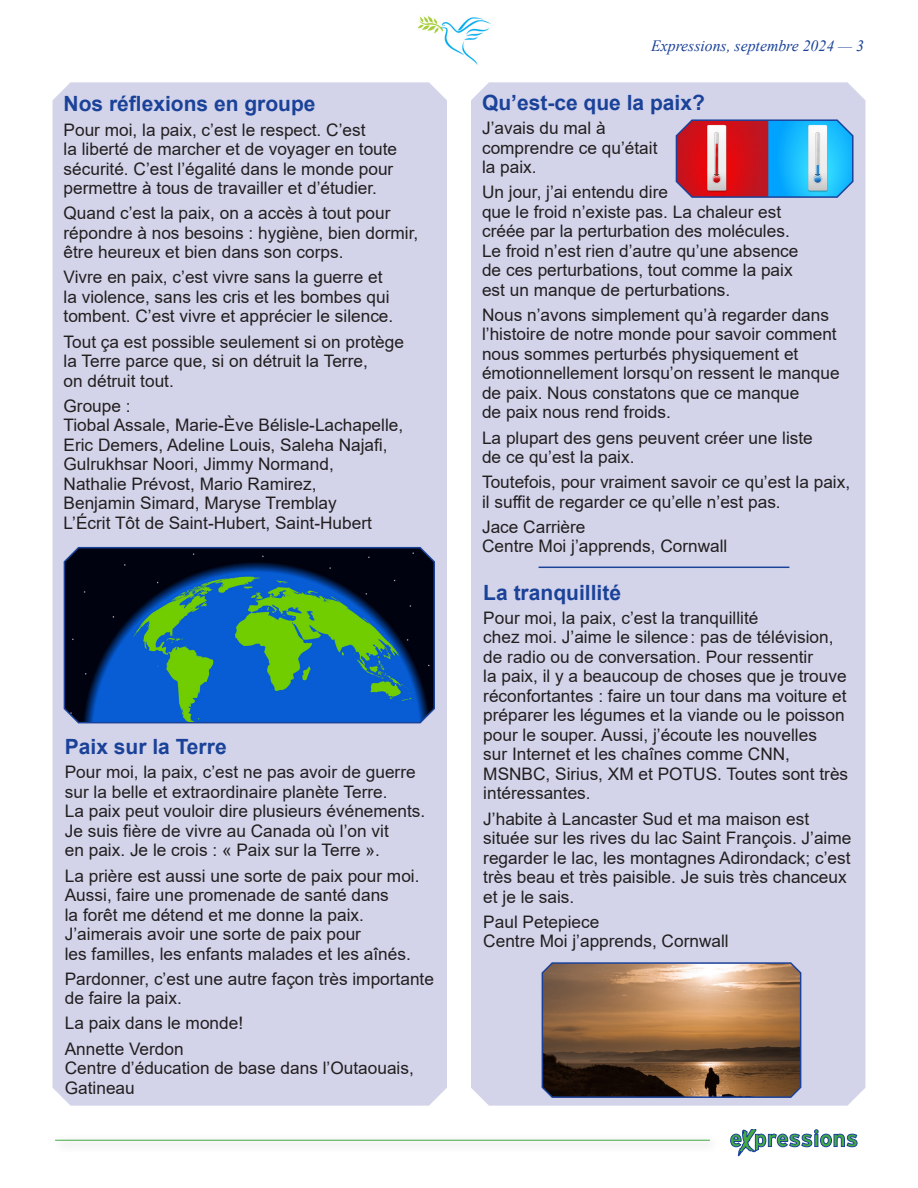
<style>
.page{position:relative;width:918px;height:1188px;background:#fff}
.page>*{position:absolute;margin:0;border:0;box-sizing:border-box;transform-origin:0 0}
.Titre_des_articles_orange{font:700 21px "Arial";color:#1b4299}
.Nom_du_centre_pas_ligne{font:17.25px/19.5px "Arial";color:#231f20}
.t1{font:italic 15.75px "Times New Roman";color:#1b4299}
</style>
<div class="page">
<div style="left:51px;top:1135px;width:670px;height:19px;background:#231f20;opacity:.6"></div>
<hr style="left:55px;top:1140px;width:655px;height:1px;background:#44aa42">
<img style="left:417px;top:15px;width:74px;height:50px">
<svg style="left:730px;top:1129px;width:127px;height:27px"></svg>
<div style="left:53px;top:82px;width:394px;height:1024px;background:#d3d4ea"></div>
<div style="left:471px;top:82px;width:394px;height:1024px;background:#d3d4ea"></div>
<svg style="left:63px;top:546px;width:373px;height:178px;background:#1b5169"></svg>
<svg style="left:541px;top:961px;width:261px;height:138px;background:#8e6c51"></svg>
<svg style="left:675px;top:118px;width:179px;height:81px;background:#8b7b9b"></svg>
<hr style="left:539px;top:567px;width:250px;height:1px;background:#1b4299">
<p class="Titre_des_articles_orange" style="left:64px;top:89px;width:254px">Nos réflexions en groupe</p>
<p class="Nom_du_centre_pas_ligne" style="left:64px;top:120px;width:335px">Pour moi, la paix, c’est le respect. C’est<br>la liberté de marcher et de voyager en toute sécurité. C’est l’égalité dans le monde pour permettre à tous de travailler et d’étudier.</p>
<p class="Nom_du_centre_pas_ligne" style="left:64px;top:203px;width:356px">Quand c’est la paix, on a accès à tout pour répondre à nos besoins : hygiène, bien dormir, être heureux et bien dans son corps.</p>
<p class="Nom_du_centre_pas_ligne" style="left:64px;top:267px;width:331px">Vivre en paix, c’est vivre sans la guerre et la violence, sans les cris et les bombes qui tombent. C’est vivre et apprécier le silence.</p>
<p class="Nom_du_centre_pas_ligne" style="left:64px;top:332px;width:342px">Tout ça est possible seulement si on protège la Terre parce que, si on détruit la Terre,<br>on détruit tout.</p>
<p class="Nom_du_centre_pas_ligne" style="left:64px;top:396px;width:69px">Groupe :</p>
<p class="Nom_du_centre_pas_ligne" style="left:64px;top:415px;width:341px">Tiobal Assale, Marie-Ève Bélisle-Lachapelle, Eric Demers, Adeline Louis, Saleha Najafi, Gulrukhsar Noori, Jimmy Normand,<br>Nathalie Prévost, Mario Ramirez,<br>Benjamin Simard, Maryse Tremblay</p>
<p class="Nom_du_centre_pas_ligne" style="left:64px;top:513px;width:310px">L’Écrit Tôt de Saint-Hubert, Saint-Hubert</p>
<p class="Titre_des_articles_orange" style="left:65px;top:732px;width:163px">Paix sur la Terre</p>
<p class="Nom_du_centre_pas_ligne" style="left:65px;top:763px;width:362px">Pour moi, la paix, c’est ne pas avoir de guerre sur la belle et extraordinaire planète Terre.<br>La paix peut vouloir dire plusieurs événements.<br>Je suis fière de vivre au Canada où l’on vit<br>en paix. Je le crois : « Paix sur la Terre ».</p>
<p class="Nom_du_centre_pas_ligne" style="left:65px;top:866px;width:356px">La prière est aussi une sorte de paix pour moi.<br>Aussi, faire une promenade de santé dans<br>la forêt me détend et me donne la paix.<br>J’aimerais avoir une sorte de paix pour<br>les familles, les enfants malades et les aînés.</p>
<p class="Nom_du_centre_pas_ligne" style="left:65px;top:969px;width:371px">Pardonner, c’est une autre façon très importante de faire la paix.</p>
<p class="Nom_du_centre_pas_ligne" style="left:65px;top:1014px;width:180px">La paix dans le monde!</p>
<p class="Nom_du_centre_pas_ligne" style="left:65px;top:1039px;width:120px">Annette Verdon</p>
<p class="Nom_du_centre_pas_ligne" style="left:65px;top:1058px;width:351px">Centre d’éducation de base dans l’Outaouais,<br>Gatineau</p>
<p class="t1" style="left:651px;top:35px;width:214px">Expressions, septembre 2024 — 3</p>
<p class="Titre_des_articles_orange" style="left:482px;top:88px;width:224px">Qu’est-ce que la paix?</p>
<p class="Nom_du_centre_pas_ligne" style="left:482px;top:118px;width:177px">J’avais du mal à comprendre ce qu’était la paix.</p>
<p class="Nom_du_centre_pas_ligne" style="left:482px;top:182px;width:318px">Un jour, j’ai entendu dire<br>que le froid n’existe pas. La chaleur est créée par la perturbation des molécules.<br>Le froid n’est rien d’autre qu’une absence de ces perturbations, tout comme la paix est un manque de perturbations.</p>
<p class="Nom_du_centre_pas_ligne" style="left:482px;top:305px;width:359px">Nous n’avons simplement qu’à regarder dans l’histoire de notre monde pour savoir comment nous sommes perturbés physiquement et émotionnellement lorsqu’on ressent le manque de paix. Nous constatons que ce manque<br>de paix nous rend froids.</p>
<p class="Nom_du_centre_pas_ligne" style="left:482px;top:428px;width:332px">La plupart des gens peuvent créer une liste de ce qu’est la paix.</p>
<p class="Nom_du_centre_pas_ligne" style="left:482px;top:472px;width:370px">Toutefois, pour vraiment savoir ce qu’est la paix, il suffit de regarder ce qu’elle n’est pas.</p>
<p class="Nom_du_centre_pas_ligne" style="left:482px;top:517px;width:105px">Jace Carrière</p>
<p class="Nom_du_centre_pas_ligne" style="left:482px;top:536px;width:247px">Centre Moi j’apprends, Cornwall</p>
<p class="Titre_des_articles_orange" style="left:483px;top:578px;width:139px">La tranquillité</p>
<p class="Nom_du_centre_pas_ligne" style="left:483px;top:608px;width:366px">Pour moi, la paix, c’est la tranquillité<br>chez moi. J’aime le silence: pas de télévision, de radio ou de conversation. Pour ressentir<br>la paix, il y a beaucoup de choses que je trouve réconfortantes : faire un tour dans ma voiture et préparer les légumes et la viande ou le poisson pour le souper. Aussi, j’écoute les nouvelles<br>sur Internet et les chaînes comme CNN, MSNBC, Sirius, XM et POTUS. Toutes sont très intéressantes.</p>
<p class="Nom_du_centre_pas_ligne" style="left:483px;top:809px;width:370px">J’habite à Lancaster Sud et ma maison est située sur les rives du lac Saint François. J’aime regarder le lac, les montagnes Adirondack; c’est très beau et très paisible. Je suis très chanceux et je le sais.</p>
<p class="Nom_du_centre_pas_ligne" style="left:483px;top:912px;width:118px">Paul Petepiece</p>
<p class="Nom_du_centre_pas_ligne" style="left:483px;top:931px;width:247px">Centre Moi j’apprends, Cornwall</p>
</div>
